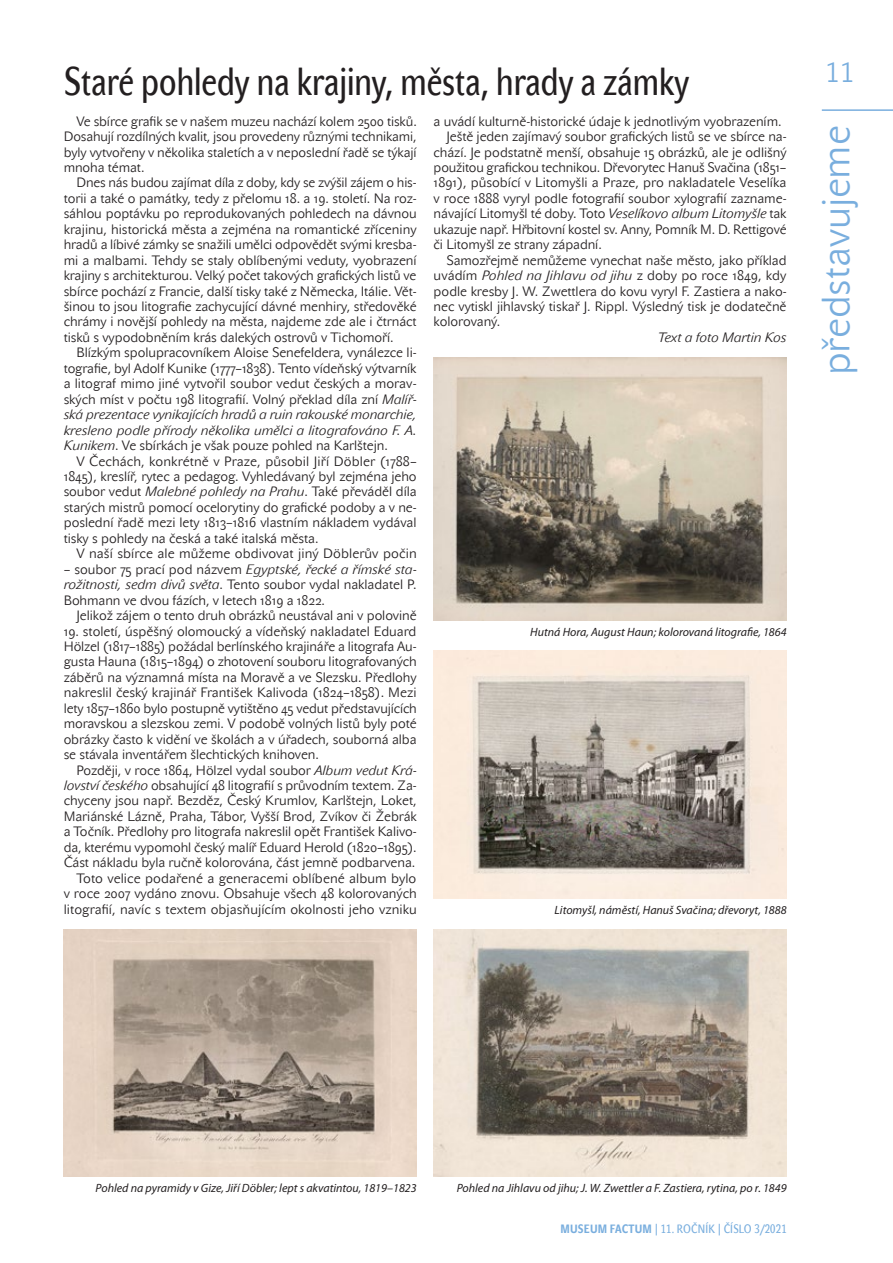
<style>
.page{position:relative;width:893px;height:1263px;background:#fff}
.page>*{position:absolute;margin:0;border:0;box-sizing:border-box;transform-origin:0 0}
.t1{font:39px "John Sans Cond Text CE";color:#231f20}
.kapitola{font:39px "John Sans Lite CE";color:#79aede}
.t2{font:27px "John Sans Lite SCCE";color:#79aede}
.blok{font:13.5px/15.5px "John Sans Lite CE";letter-spacing:-.005em;color:#231f20;text-align:justify}
.blok_-_podpis{font:italic 13.5px "John Sans Lite CE";letter-spacing:-.005em;color:#231f20}
.popiska{font:italic 12px "Myriad Pro";color:#231f20}
.t3{font:12px "John Sans Cond Text SCCE";letter-spacing:.02em;color:#79aede}
.s1{font-style:italic}
.s2{font-weight:700}
</style>
<div class="page">
<hr style="left:822px;top:109px;width:71px;height:2px;background:#79aede">
<img style="left:64px;top:929px;width:353px;height:247px">
<img style="left:434px;top:357px;width:353px;height:263px">
<img style="left:434px;top:651px;width:353px;height:247px">
<img style="left:434px;top:929px;width:353px;height:247px">
<h1 class="t1" style="left:64px;top:59px;width:627px">Staré pohledy na krajiny, města, hrady a zámky</h1>
<p class="blok" style="left:64px;top:113px;width:355px;text-indent:13px">Ve sbírce grafik se v našem muzeu nachází kolem 2500 tisků.<br>Dosahují rozdílných kvalit, jsou provedeny různými technikami, byly vytvořeny v několika staletích a v neposlední řadě se týkají mnoha témat.</p>
<p class="blok" style="left:64px;top:175px;width:355px;text-indent:13px">Dnes nás budou zajímat díla z doby, kdy se zvýšil zájem o his&shy;torii a také o památky, tedy z přelomu 18. a 19. století. Na roz&shy;sáhlou poptávku po reprodukovaných pohledech na dávnou krajinu, historická města a zejména na romantické zříceniny hradů a líbivé zámky se snažili umělci odpovědět svými kresba&shy;mi a malbami. Tehdy se staly oblíbenými veduty, vyobrazení krajiny s architekturou. Velký počet takových grafických listů ve sbírce pochází z Francie, další tisky také z Německa, Itálie. Vět&shy;šinou to jsou litografie zachycující dávné menhiry, středověké chrámy i novější pohledy na města, najdeme zde ale i čtrnáct tisků s vypodobněním krás dalekých ostrovů v Tichomoří.</p>
<p class="blok" style="left:64px;top:345px;width:355px;text-indent:13px">Blízkým spolupracovníkem Aloise Senefeldera, vynálezce li&shy;tografie, byl Adolf Kunike (1777–1838). Tento vídeňský výtvarník a litograf mimo jiné vytvořil soubor vedut českých a morav&shy;ských míst v počtu 198 litografií. Volný překlad díla zní <span class="s1">Malíř&shy;ská prezentace vynikajících hradů a ruin rakouské monarchie, kresleno podle přírody několika umělci a litografováno F. A.<br>Kunikem</span>. Ve sbírkách je však pouze pohled na Karlštejn.</p>
<p class="blok" style="left:64px;top:453px;width:355px;text-indent:13px">V Čechách, konkrétně v Praze, působil Jiří Döbler (1788– 1845), kreslíř, rytec a pedagog. Vyhledávaný byl zejména jeho soubor vedut <span class="s1">Malebné pohledy na Prahu</span>. Také převáděl díla starých mistrů pomocí ocelorytiny do grafické podoby a v ne&shy;poslední řadě mezi lety 1813–1816 vlastním nákladem vydával tisky s pohledy na česká a také italská města.</p>
<p class="blok" style="left:76px;top:546px;width:342px">V naší sbírce ale můžeme obdivovat jiný Döblerův počin</p>
<p class="blok" style="left:64px;top:561px;width:355px">– soubor 75 prací pod názvem <span class="s1">Egyptské, řecké a římské sta&shy;rožitnosti, sedm divů světa</span>. Tento soubor vydal nakladatel P.<br>Bohmann ve dvou fázích, v letech 1819 a 1822.</p>
<p class="blok" style="left:76px;top:608px;width:342px">Jelikož zájem o tento druh obrázků neustával ani v polovině</p>
<p class="blok" style="left:64px;top:623px;width:355px">19. století, úspěšný olomoucký a vídeňský nakladatel Eduard Hölzel (1817–1885) požádal berlínského krajináře a litografa Au&shy;gusta Hauna (1815–1894) o zhotovení souboru litografovaných záběrů na významná místa na Moravě a ve Slezsku. Předlohy nakreslil český krajinář František Kalivoda (1824–1858). Mezi lety 1857–1860 bylo postupně vytištěno 45 vedut představujících moravskou a slezskou zemi. V podobě volných listů byly poté obrázky často k vidění ve školách a v úřadech, souborná alba se stávala inventářem šlechtických knihoven.</p>
<p class="blok" style="left:64px;top:762px;width:355px;text-indent:13px">Později, v roce 1864, Hölzel vydal soubor <span class="s1">Album vedut Krá&shy;lovství českého</span> obsahující 48 litografií s průvodním textem. Za&shy;chyceny jsou např. Bezděz, Český Krumlov, Karlštejn, Loket, Mariánské Lázně, Praha, Tábor, Vyšší Brod, Zvíkov či Žebrák a Točník. Předlohy pro litografa nakreslil opět František Kalivo&shy;da, kterému vypomohl český malíř Eduard Herold (1820–1895).<br>Část nákladu byla ručně kolorována, část jemně podbarvena.</p>
<p class="blok" style="left:64px;top:870px;width:355px;text-indent:13px">Toto velice podařené a generacemi oblíbené album bylo v roce 2007 vydáno znovu. Obsahuje všech 48 kolorovaných litografií, navíc s textem objasňujícím okolnosti jeho vzniku</p>
<p class="blok" style="left:434px;top:113px;width:349px">a uvádí kulturně-historické údaje k jednotlivým vyobrazením.</p>
<p class="blok" style="left:434px;top:129px;width:355px;text-indent:13px">Ještě jeden zajímavý soubor grafických listů se ve sbírce na&shy;chází. Je podstatně menší, obsahuje 15 obrázků, ale je odlišný použitou grafickou technikou. Dřevorytec Hanuš Svačina (1851– 1891), působící v Litomyšli a Praze, pro nakladatele Veselíka v roce 1888 vyryl podle fotografií soubor xylografií zazname&shy;návající Litomyšl té doby. Toto <span class="s1">Veselíkovo album Litomyšle</span> tak ukazuje např. Hřbitovní kostel sv. Anny, Pomník M. D. Rettigové či Litomyšl ze strany západní.</p>
<p class="blok" style="left:434px;top:252px;width:354px;text-indent:13px">Samozřejmě nemůžeme vynechat naše město, jako příklad uvádím <span class="s1">Pohled na Jihlavu od jihu</span> z doby po roce 1849, kdy podle kresby J. W. Zwettlera do kovu vyryl F. Zastiera a nako&shy;nec vytiskl jihlavský tiskař J. Rippl. Výsledný tisk je dodatečně kolorovaný.</p>
<p class="blok_-_podpis" style="left:658px;top:329px;width:130px">Text a foto Martin Kos</p>
<p class="popiska" style="left:530px;top:624px;width:258px">Hutná Hora, August Haun; kolorovaná litografie, 1864</p>
<p class="popiska" style="left:555px;top:902px;width:234px">Litomyšl, náměstí, Hanuš Svačina; dřevoryt, 1888</p>
<h2 class="t2" style="left:825px;top:57px;width:31px">11</h2>
<p class="kapitola" style="left:813px;top:375px;width:251px;rotate:-90deg">představujeme</p>
<p class="popiska" style="left:96px;top:1180px;width:323px">Pohled na pyramidy v Gize, Jiří Döbler; lept s akvatintou, 1819–1823</p>
<p class="popiska" style="left:457px;top:1180px;width:331px">Pohled na Jihlavu od jihu; J. W. Zwettler a F. Zastiera, rytina, po r. 1849</p>
<p class="t3" style="left:560px;top:1222px;width:228px"><span class="s2">MUSEUM FACTUM</span> | 11. ROČNÍK | ČÍSLO 3/2021</p>
</div>
